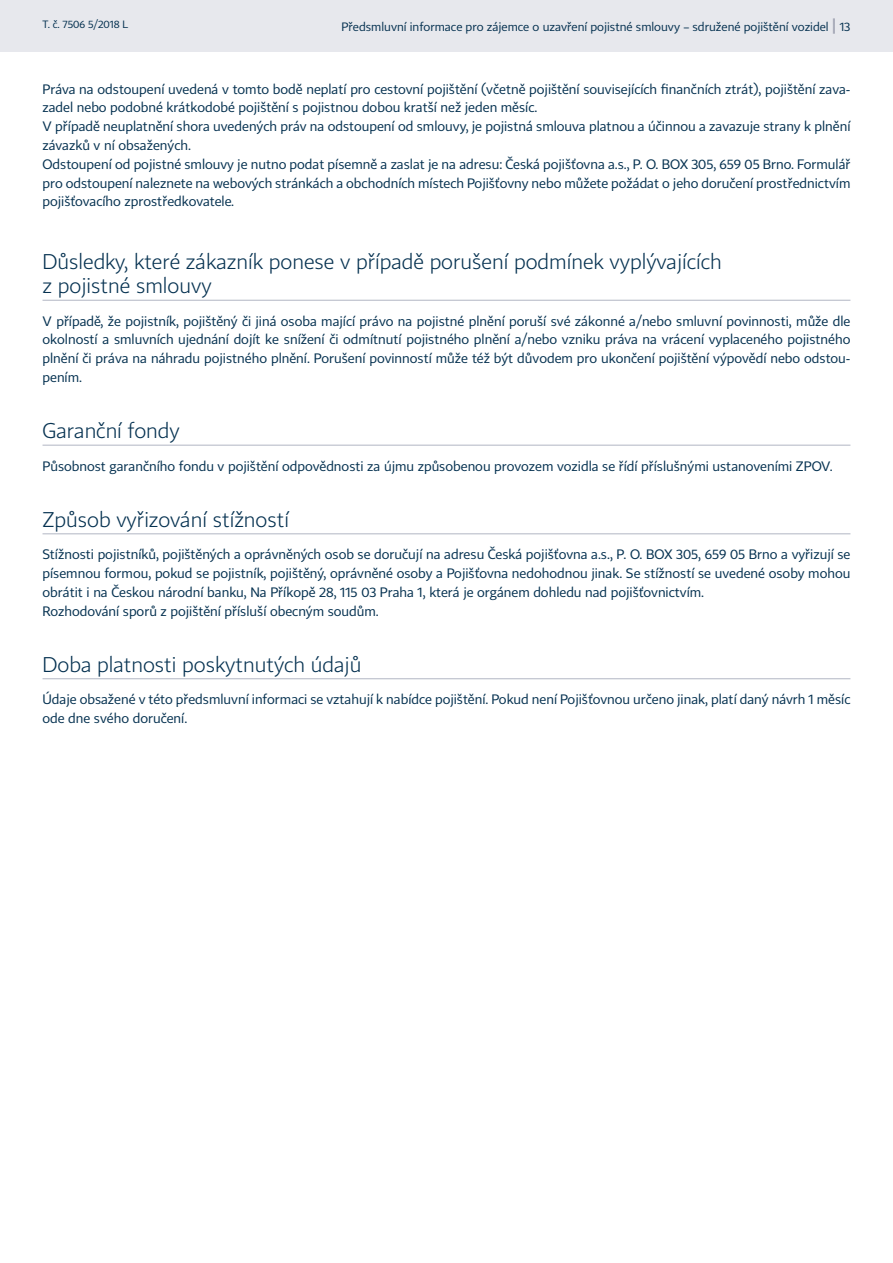
<style>
.page{position:relative;width:893px;height:1263px;background:#fff}
.page>*{position:absolute;margin:0;border:0;box-sizing:border-box;transform-origin:0 0}
.t1{font:21px/24.8px "CP Light";color:#063251}
.t2{font:13.5px/18.8px "CP";color:#063251}
.t3{font:12px "CP";color:#063251}
.t4{font:10.5px "CP";color:#063251}
.s1{font-weight:700;font-size:15px;color:#a2a5b4}
</style>
<div class="page">
<hr style="left:43px;top:300px;width:807px;height:1px;background:#babeca">
<hr style="left:43px;top:445px;width:807px;height:1px;background:#babeca">
<hr style="left:43px;top:533px;width:807px;height:1px;background:#babeca">
<hr style="left:43px;top:678px;width:807px;height:1px;background:#babeca">
<div style="left:0;top:0;width:893px;height:51px;background:#e7e8ed"></div>
<p class="t4" style="left:43px;top:19px;width:87px">T. č. 7506 5/2018 L</p>
<p class="t3" style="left:342px;top:22px;width:510px">Předsmluvní informace pro zájemce o uzavření pojistné smlouvy – sdružené pojištění vozidel <span class="s1">|</span> 13</p>
<p class="t2" style="left:43px;top:80px;width:809px">Práva na odstoupení uvedená v tomto bodě neplatí pro cestovní pojištění (včetně pojištění souvisejících finančních ztrát), pojištění zava&shy;zadel nebo podobné krátkodobé pojištění s pojistnou dobou kratší než jeden měsíc.<br>V případě neuplatnění shora uvedených práv na odstoupení od smlouvy, je pojistná smlouva platnou a účinnou a zavazuje strany k plnění závazků v ní obsažených.<br>Odstoupení od pojistné smlouvy je nutno podat písemně a zaslat je na adresu: Česká pojišťovna a.s., P. O. BOX 305, 659 05 Brno. Formulář pro odstoupení naleznete na webových stránkách a obchodních místech Pojišťovny nebo můžete požádat o jeho doručení prostřednictvím pojišťovacího zprostředkovatele.</p>
<h1 class="t1" style="left:43px;top:250px;width:681px">Důsledky, které zákazník ponese v případě porušení podmínek vyplývajících z pojistné smlouvy</h1>
<p class="t2" style="left:43px;top:312px;width:809px;text-align:justify">V případě, že pojistník, pojištěný či jiná osoba mající právo na pojistné plnění poruší své zákonné a/nebo smluvní povinnosti, může dle okolností a smluvních ujednání dojít ke snížení či odmítnutí pojistného plnění a/nebo vzniku práva na vrácení vyplaceného pojistného plnění či práva na náhradu pojistného plnění. Porušení povinností může též být důvodem pro ukončení pojištění výpovědí nebo odstou&shy;pením.</p>
<h1 class="t1" style="left:43px;top:420px;width:139px">Garanční fondy</h1>
<p class="t2" style="left:43px;top:457px;width:792px">Působnost garančního fondu v pojištění odpovědnosti za újmu způsobenou provozem vozidla se řídí příslušnými ustanoveními ZPOV.</p>
<h1 class="t1" style="left:43px;top:509px;width:248px">Způsob vyřizování stížností</h1>
<p class="t2" style="left:43px;top:546px;width:809px">Stížnosti pojistníků, pojištěných a oprávněných osob se doručují na adresu Česká pojišťovna a.s., P. O. BOX 305, 659 05 Brno a vyřizují se písemnou formou, pokud se pojistník, pojištěný, oprávněné osoby a Pojišťovna nedohodnou jinak. Se stížností se uvedené osoby mohou obrátit i na Českou národní banku, Na Příkopě 28, 115 03 Praha 1, která je orgánem dohledu nad pojišťovnictvím.<br>Rozhodování sporů z pojištění přísluší obecným soudům.</p>
<h1 class="t1" style="left:43px;top:654px;width:320px">Doba platnosti poskytnutých údajů</h1>
<p class="t2" style="left:43px;top:691px;width:809px">Údaje obsažené v této předsmluvní informaci se vztahují k nabídce pojištění. Pokud není Pojišťovnou určeno jinak, platí daný návrh 1 měsíc ode dne svého doručení.</p>
</div>
